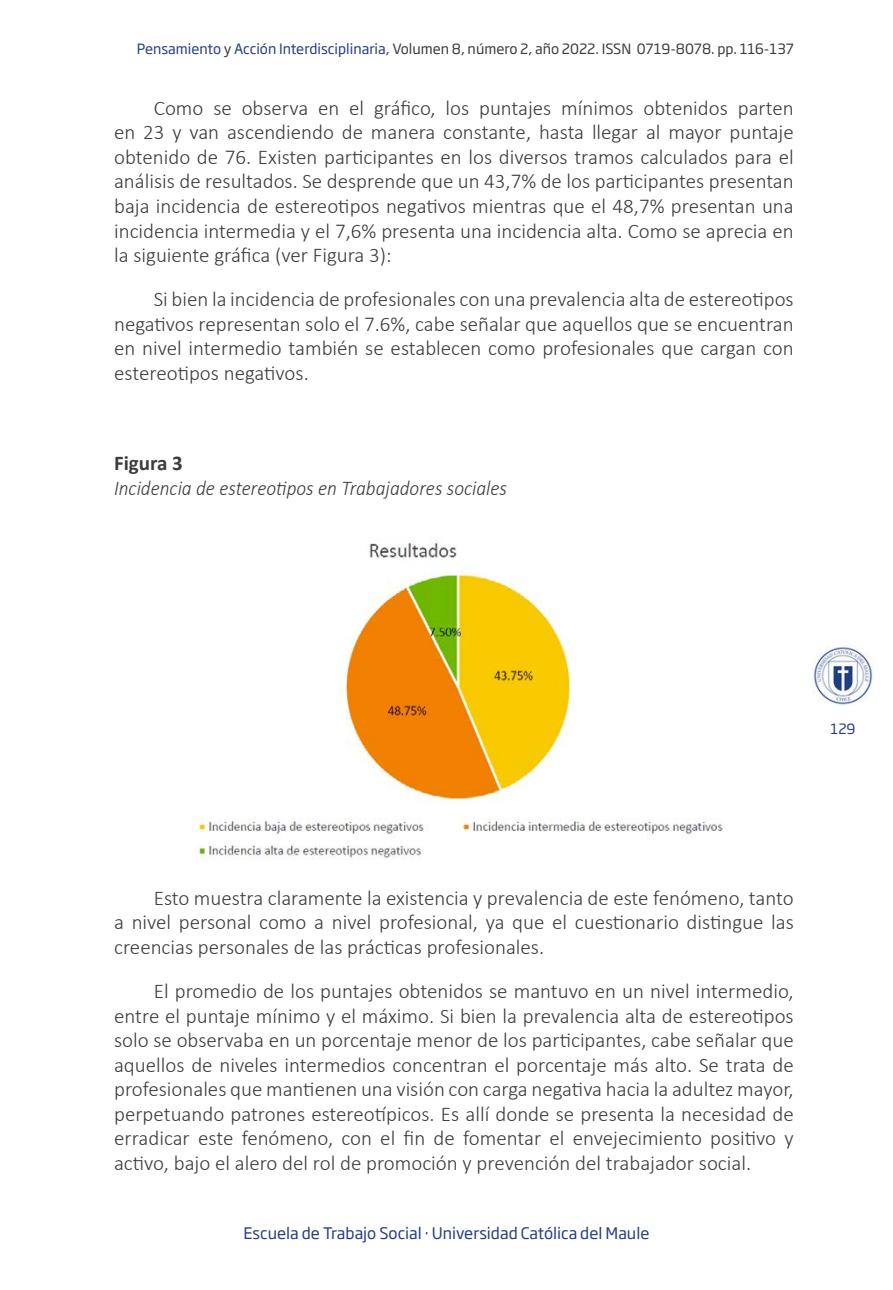
<style>
.page{position:relative;width:893px;height:1290px;background:#fff}
.page>*{position:absolute;margin:0;border:0;box-sizing:border-box;transform-origin:0 0}
.PARRAFO_NORMAL_OK{font:300 21px/24.5px "Calibri";color:#3c3c3b;text-align:justify}
.TITU_TABLA{font:italic 300 21px "Calibri";color:#3c3c3b;scale:.92 1}
.NUMERO-TABLA{font:700 21px "Calibri";color:#3c3c3b}
.t1{font:15.75px "Soho Gothic Pro";color:#253e85}
.t2{font:14px "Soho Gothic Pro";color:#3c3c3b}
.t3{font:14px "Soho Gothic Pro";color:#253e85}
.s1{color:#253e85}
</style>
<div class="page">
<img style="left:813px;top:647px;width:60px;height:59px">
<img style="left:194px;top:539px;width:529px;height:321px">
<p class="t2" style="left:137px;top:38px;width:658px"><span class="s1">Pensamiento</span> y <span class="s1">Acción Interdisciplinaria</span>, Volumen 8, número 2, año 2022. ISSN 0719-8078. pp. 116-137</p>
<p class="PARRAFO_NORMAL_OK" style="left:114px;top:96px;width:681px;text-indent:40px">Como se observa en el gráfico, los puntajes mínimos obtenidos parten en 23 y van ascendiendo de manera constante, hasta llegar al mayor puntaje obtenido de 76. Existen participantes en los diversos tramos calculados para el análisis de resultados. Se desprende que un 43,7% de los participantes presentan baja incidencia de estereotipos negativos mientras que el 48,7% presentan una incidencia intermedia y el 7,6% presenta una incidencia alta. Como se aprecia en la siguiente gráfica (ver Figura 3):</p>
<p class="PARRAFO_NORMAL_OK" style="left:114px;top:287px;width:681px;text-indent:40px">Si bien la incidencia de profesionales con una prevalencia alta de estereotipos negativos representan solo el 7.6%, cabe señalar que aquellos que se encuentran en nivel intermedio también se establecen como profesionales que cargan con estereotipos negativos.</p>
<p class="NUMERO-TABLA" style="left:114px;top:448px;width:70px">Figura 3</p>
<p class="TITU_TABLA" style="left:114px;top:475px;width:429px">Incidencia de estereotipos en Trabajadores sociales</p>
<p class="t3" style="left:830px;top:717px;width:26px">129</p>
<p class="PARRAFO_NORMAL_OK" style="left:114px;top:885px;width:681px;text-indent:40px">Esto muestra claramente la existencia y prevalencia de este fenómeno, tanto a nivel personal como a nivel profesional, ya que el cuestionario distingue las creencias personales de las prácticas profesionales.</p>
<p class="PARRAFO_NORMAL_OK" style="left:114px;top:979px;width:681px;text-indent:40px">El promedio de los puntajes obtenidos se mantuvo en un nivel intermedio, entre el puntaje mínimo y el máximo. Si bien la prevalencia alta de estereotipos solo se observaba en un porcentaje menor de los participantes, cabe señalar que aquellos de niveles intermedios concentran el porcentaje más alto. Se trata de profesionales que mantienen una visión con carga negativa hacia la adultez mayor, perpetuando patrones estereotípicos. Es allí donde se presenta la necesidad de erradicar este fenómeno, con el fin de fomentar el envejecimiento positivo y activo, bajo el alero del rol de promoción y prevención del trabajador social.</p>
<p class="t1" style="left:244px;top:1221px;width:407px">Escuela de Trabajo Social · Universidad Católica del Maule</p>
</div>
